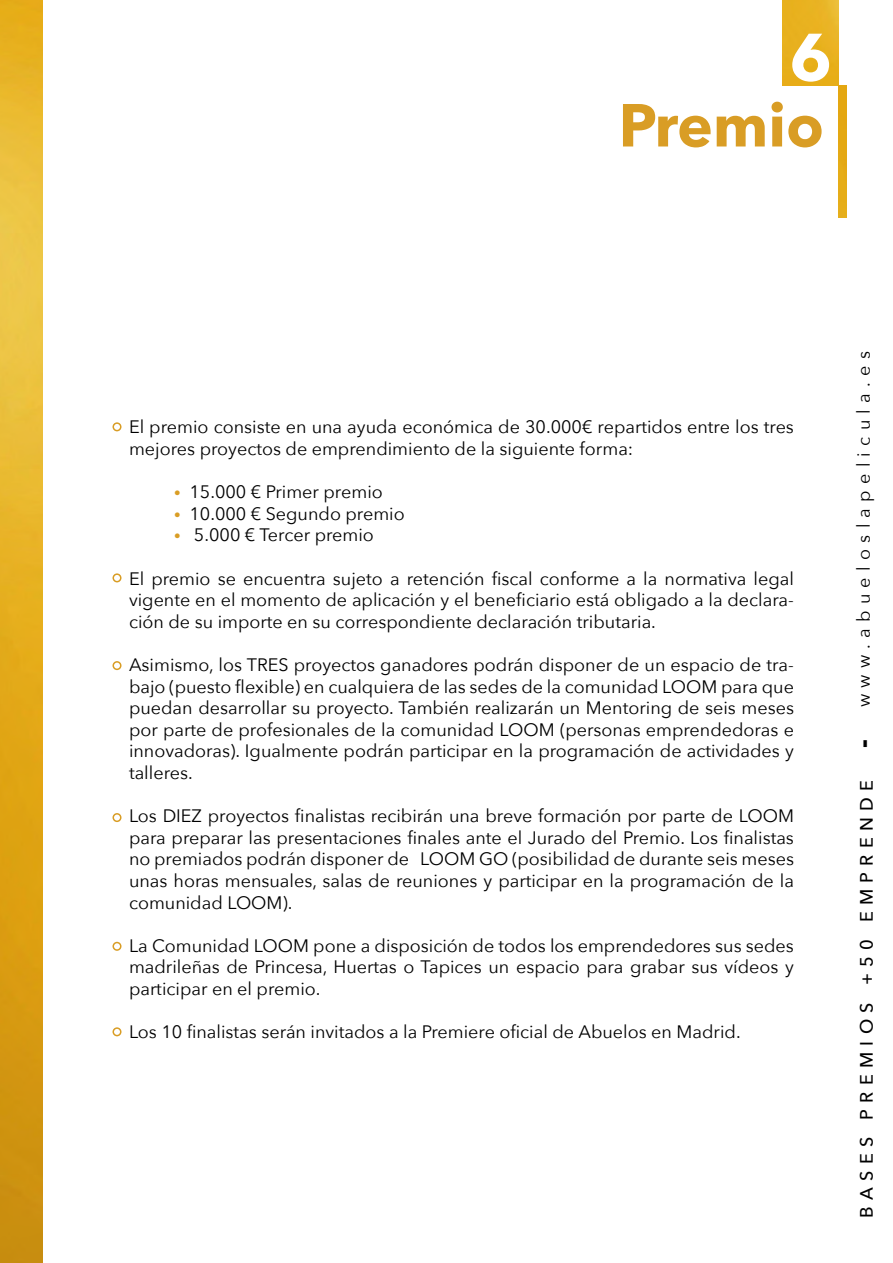
<style>
.page{position:relative;width:893px;height:1263px;background:#fff}
.page>*{position:absolute;margin:0;border:0;box-sizing:border-box;transform-origin:0 0}
.t1{font:700 66px "Avenir Next";color:#fff}
.t2{font:700 60px "Avenir Next";color:#d99d25}
.t3{font:18px/21.6px "Avenir Next";color:#000;text-align:justify}
.t4{font:18px "Avenir Next";letter-spacing:.35em;color:#000}
.t5{font:500 18px "Avenir Next";letter-spacing:.35em;color:#000}
.s1{font-weight:800;color:#d99d25}
.s2{font-weight:700;font-size:27px}
</style>
<div class="page">
<img style="left:0;top:0;width:43px;height:1263px">
<img style="left:782px;top:0;width:57px;height:85px">
<img style="left:839px;top:85px;width:7px;height:133px">
<div style="left:112px;top:422px;width:10px;height:9px;border:2px solid #d99d25;border-radius:50%"></div>
<div style="left:112px;top:573px;width:10px;height:9px;border:2px solid #d99d25;border-radius:50%"></div>
<div style="left:112px;top:661px;width:10px;height:9px;border:2px solid #d99d25;border-radius:50%"></div>
<div style="left:112px;top:813px;width:10px;height:9px;border:2px solid #d99d25;border-radius:50%"></div>
<div style="left:112px;top:942px;width:10px;height:9px;border:2px solid #d99d25;border-radius:50%"></div>
<div style="left:112px;top:1027px;width:10px;height:9px;border:2px solid #d99d25;border-radius:50%"></div>
<h1 class="t1" style="left:789px;top:0;width:44px">6</h1>
<h2 class="t2" style="left:619px;top:74px;width:207px">Premio</h2>
<p class="t3" style="left:129px;top:415px;width:666px">El premio consiste en una ayuda económica de 30.000€ repartidos entre los tres mejores proyectos de emprendimiento de la siguiente forma:</p>
<p class="t3" style="left:174px;top:480px;width:232px;text-align:left"><span class="s1">·</span> 15.000 € Primer premio<br><span class="s1">·</span> 10.000 € Segundo premio <span class="s1">·</span> 5.000 € Tercer premio</p>
<p class="t3" style="left:129px;top:567px;width:666px">El premio se encuentra sujeto a retención fiscal conforme a la normativa legal vigente en el momento de aplicación y el beneficiario está obligado a la declara&shy;ción de su importe en su correspondiente declaración tributaria.</p>
<p class="t3" style="left:129px;top:653px;width:666px">Asimismo, los TRES proyectos ganadores podrán disponer de un espacio de tra&shy;bajo (puesto flexible) en cualquiera de las sedes de la comunidad LOOM para que puedan desarrollar su proyecto. También realizarán un Mentoring de seis meses por parte de profesionales de la comunidad LOOM (personas emprendedoras e innovadoras). Igualmente podrán participar en la programación de actividades y talleres.</p>
<p class="t3" style="left:129px;top:804px;width:666px">Los DIEZ proyectos finalistas recibirán una breve formación por parte de LOOM para preparar las presentaciones finales ante el Jurado del Premio. Los finalistas no premiados podrán disponer de LOOM GO (posibilidad de durante seis meses unas horas mensuales, salas de reuniones y participar en la programación de la comunidad LOOM).</p>
<p class="t3" style="left:129px;top:934px;width:666px">La Comunidad LOOM pone a disposición de todos los emprendedores sus sedes madrileñas de Princesa, Huertas o Tapices un espacio para grabar sus vídeos y participar en el premio.</p>
<p class="t3" style="left:129px;top:1020px;width:613px">Los 10 finalistas serán invitados a la Premiere oficial de Abuelos en Madrid.</p>
<p class="t4" style="left:848px;top:707px;width:358px;rotate:-90deg">www.abueloslapelicula.es</p>
<p class="t5" style="left:851px;top:1217px;width:480px;rotate:-90deg">BASES PREMIOS +50 EMPRENDE <span class="s2">-</span></p>
</div>
